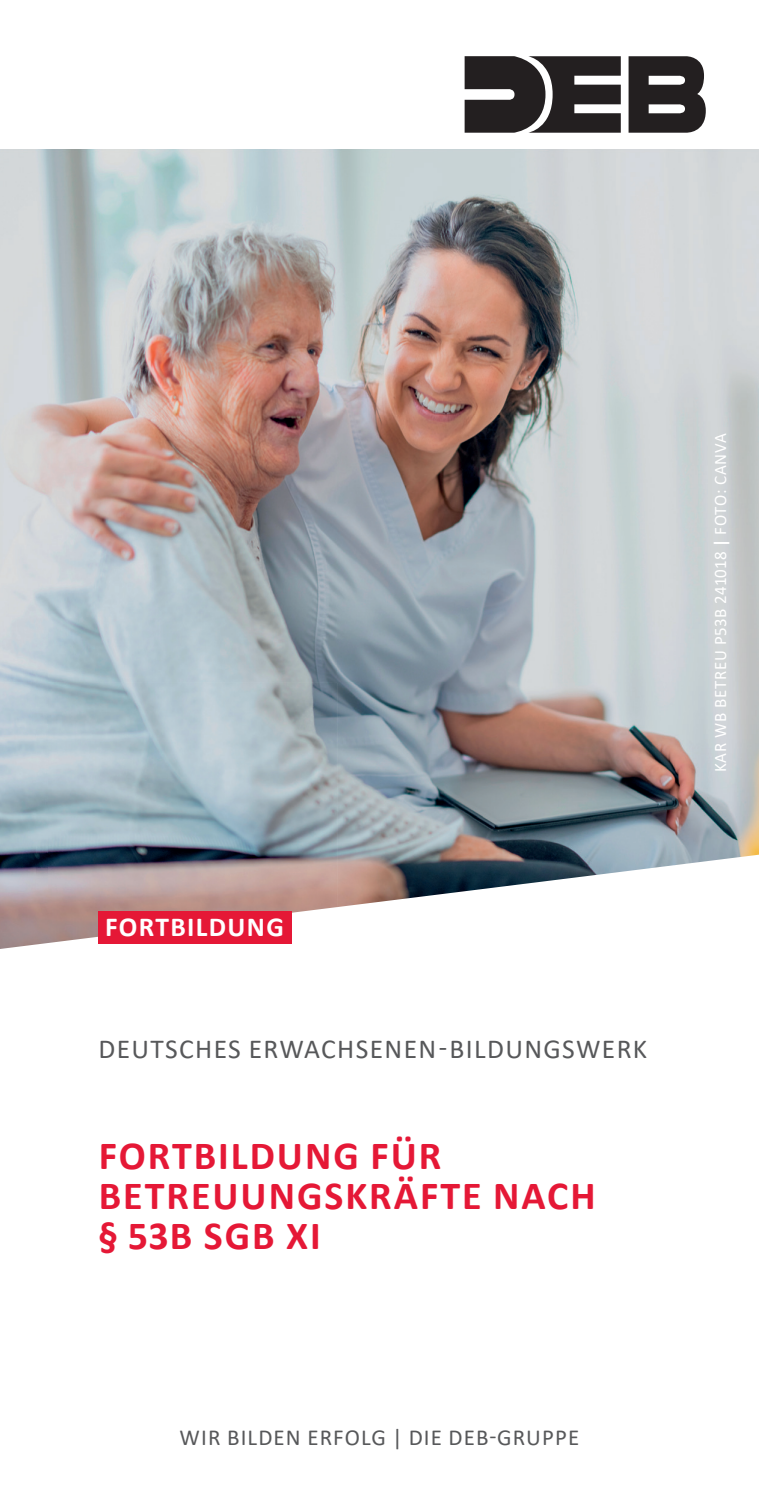
<style>
.page{position:relative;width:759px;height:1503px;background:#fff}
.page>*{position:absolute;margin:0;border:0;box-sizing:border-box;transform-origin:0 0}
.t1{font:700 40px/40px "Calibri";letter-spacing:.05em;color:#e51836}
.t2{font:27.5px "Calibri";letter-spacing:.05em;color:#57585a}
.t3{font:700 27.5px "Calibri";letter-spacing:.05em;color:#fff}
.t4{font:23px "Calibri";letter-spacing:.05em;color:#57585a}
.t5{font:17.5px "Calibri";letter-spacing:.04em;color:#fff}
.s1{font-weight:700}
</style>
<div class="page">
<img style="left:0;top:149px;width:674px;height:533px">
<img style="left:674px;top:149px;width:84px;height:716px">
<img style="left:0;top:682px;width:337px;height:267px">
<img style="left:337px;top:682px;width:338px;height:225px">
<img style="left:36px;top:724px;width:11px;height:165px">
<svg style="left:35px;top:715px;width:15px;height:2px"></svg>
<img style="left:36px;top:598px;width:11px;height:114px">
<svg style="left:464px;top:56px;width:156px;height:77px"></svg>
<svg style="left:628px;top:56px;width:77px;height:77px"></svg>
<div style="left:98px;top:911px;width:193px;height:32px;background:#e51836"></div>
<p class="t3" style="left:105px;top:907px;width:180px">FORTBILDUNG</p>
<p class="t2" style="left:98px;top:1029px;width:550px">DEUTSCHES ERWACHSENEN-BILDUNGSWERK</p>
<p class="t1" style="left:98px;top:1135px;width:499px">FORTBILDUNG FÜR<br>BETREUUNGSKRÄFTE NACH § 53B SGB XI</p>
<p class="t5" style="left:707px;top:772px;width:341px;rotate:-90deg">KAR WB BETREU P53B 241018 <span class="s1">|</span> FOTO: CANVA</p>
<p class="t4" style="left:179px;top:1421px;width:401px">WIR BILDEN ERFOLG | DIE DEB-GRUPPE</p>
</div>
